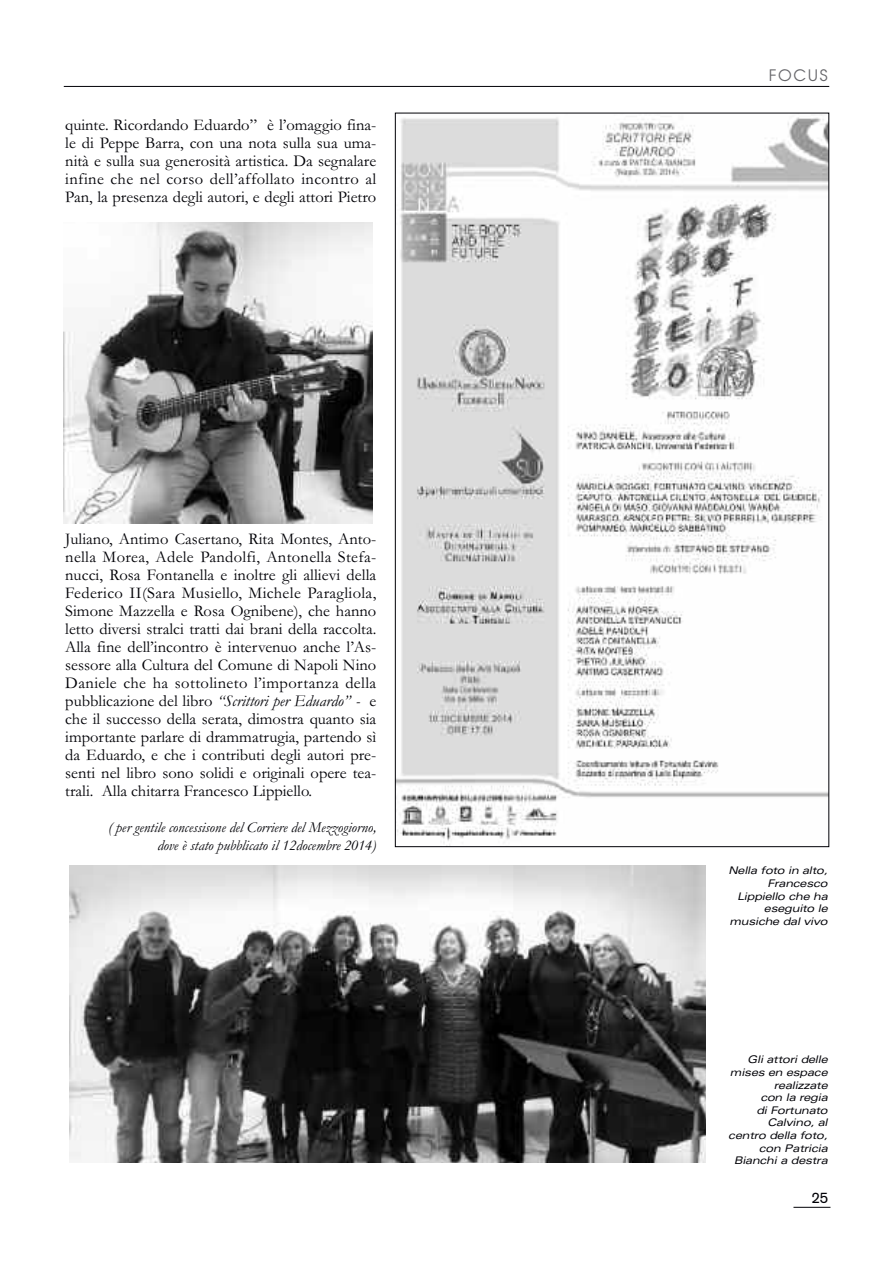
<style>
.page{position:relative;width:893px;height:1263px;background:#fff}
.page>*{position:absolute;margin:0;border:0;box-sizing:border-box;transform-origin:0 0}
.t1{font:16.5px/18px "Garamond";color:#000006;text-align:justify}
.t2{font:15.75px "Avant Garde";letter-spacing:.105em;color:#66666a}
.t3{font:italic 15px/18px "Garamond";color:#000006;text-align:right}
.t4{font:15px "Akzidenz Grotesk";color:#000006}
.t5{font:italic expanded 10.5px/12.6px "Univers";letter-spacing:-.02em;color:#000006;text-align:right}
.s1{font-style:italic}
</style>
<div class="page">
<hr style="left:64px;top:86px;width:765px;height:1px;background:#000006">
<hr style="left:793px;top:1207px;width:37px;height:1px;background:#000006">
<img style="left:64px;top:223px;width:308px;height:301px">
<img style="left:69px;top:865px;width:637px;height:298px">
<img style="left:397px;top:117px;width:430px;height:728px">
<p class="t1" style="left:65px;top:116px;width:313px">quinte. Ricordando Eduardo” è l’omaggio fina&shy;le di Peppe Barra, con una nota sulla sua uma&shy;nità e sulla sua generosità artistica. Da segnalare infine che nel corso dell’affollato incontro al Pan, la presenza degli autori, e degli attori Pietro</p>
<p class="t1" style="left:65px;top:530px;width:313px">Juliano, Antimo Casertano, Rita Montes, Anto&shy;nella Morea, Adele Pandolfi, Antonella Stefa&shy;nucci, Rosa Fontanella e inoltre gli allievi della Federico II(Sara Musiello, Michele Paragliola, Simone Mazzella e Rosa Ognibene), che hanno letto diversi stralci tratti dai brani della raccolta.<br>Alla fine dell’incontro è intervenuo anche l’As&shy;sessore alla Cultura del Comune di Napoli Nino Daniele che ha sottolineto l’importanza della pubblicazione del libro <span class="s1">“Scrittori per Eduardo” -</span> e che il successo della serata, dimostra quanto sia importante parlare di drammatrugia, partendo sì da Eduardo, e che i contributi degli autori pre&shy;senti nel libro sono solidi e originali opere tea&shy;trali. Alla chitarra Francesco Lippiello.</p>
<p class="t3" style="left:108px;top:818px;width:270px">( per gentile concessisone del Corriere del Mezzogiorno, dove è stato pubblicato il 12docembre 2014)</p>
<p class="t2" style="left:769px;top:66px;width:60px">FOCUS</p>
<p class="t5" style="left:728px;top:865px;width:101px">Nella foto in alto,<br>Francesco<br>Lippiello che ha eseguito le musiche dal vivo</p>
<p class="t5" style="left:728px;top:1054px;width:101px">Gli attori delle mises en espace realizzate<br>con la regia<br>di Fortunato<br>Calvino, al centro della foto, con Patricia<br>Bianchi a destra</p>
<p class="t4" style="left:812px;top:1192px;width:18px">25</p>
</div>
